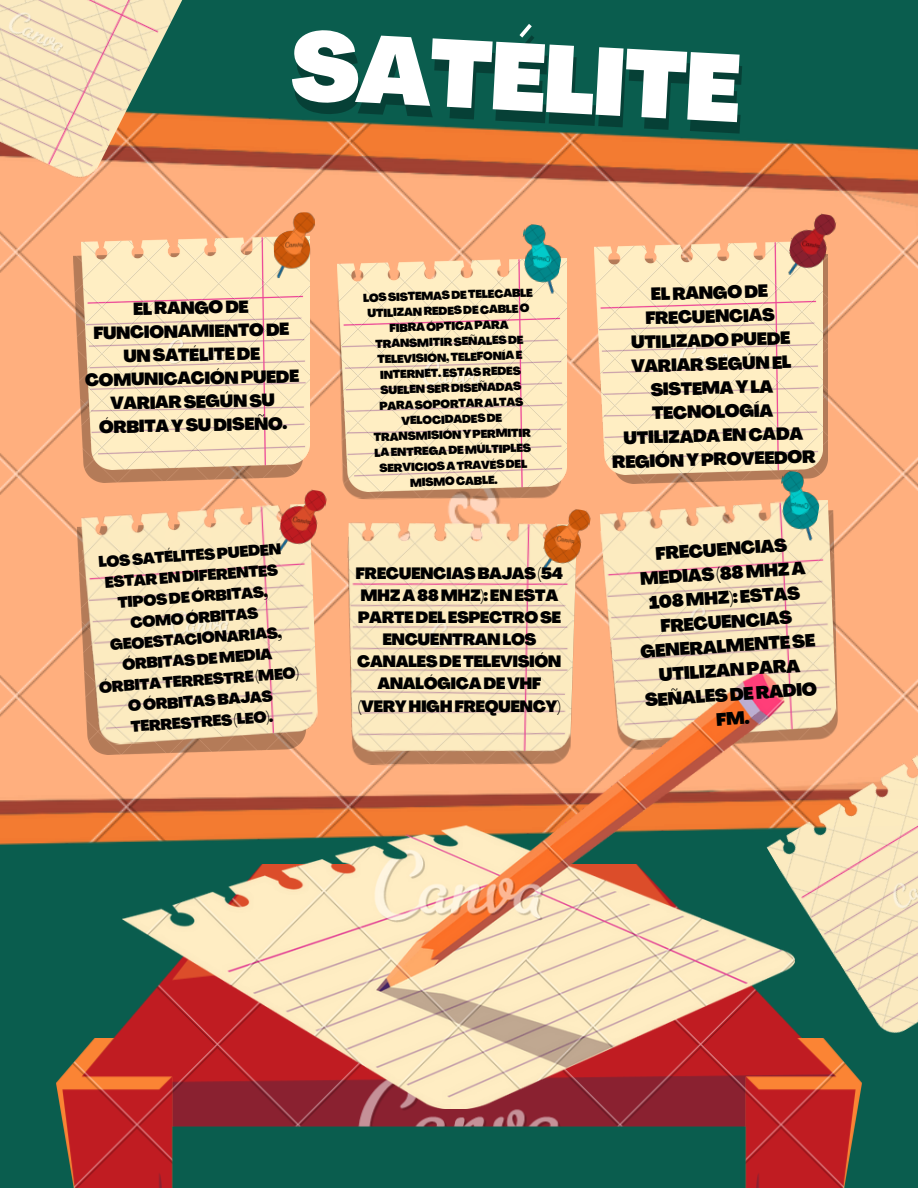
<style>
.page{position:relative;width:918px;height:1188px;background:#0a5d4e}
.page>*{position:absolute;margin:0;border:0;box-sizing:border-box;transform-origin:0 0}
.t1{font:900 93.9px "Agrandir";color:#fff}
.t2{font:900 17.7px/24.3px "Agrandir";color:#000;text-align:center}
.t3{font:900 17.4px/23.9px "Agrandir";color:#000;text-align:center}
.t4{font:900 17.1px/23.5px "Agrandir";color:#000;text-align:center}
.t5{font:900 16.05px/22px "Agrandir";letter-spacing:-.03em;color:#000;text-align:center}
.t6{font:900 15.15px/20.9px "Agrandir";color:#000;text-align:center}
.t7{font:900 11.25px/15.5px "Agrandir";color:#000;text-align:center}
.s1{color:rgb(0 0 0/.3)}
</style>
<div class="page">
<img style="left:0;top:114px;width:918px;height:731px">
<img style="left:57px;top:918px;width:804px;height:270px">
<img style="left:74px;top:250px;width:228px;height:233px">
<img style="left:77px;top:521px;width:46px;height:233px">
<img style="left:332px;top:265px;width:235px;height:240px">
<img style="left:604px;top:281px;width:224px;height:203px">
<img style="left:81px;top:237px;width:228px;height:233px">
<img style="left:0;top:0;width:191px;height:190px">
<img style="left:594px;top:241px;width:229px;height:233px">
<img style="left:794px;top:729px;width:124px;height:316px">
<img style="left:81px;top:504px;width:238px;height:242px">
<img style="left:600px;top:500px;width:237px;height:242px">
<img style="left:338px;top:259px;width:228px;height:233px">
<img style="left:342px;top:518px;width:235px;height:155px">
<img style="left:123px;top:673px;width:671px;height:435px">
<img style="left:786px;top:210px;width:51px;height:71px">
<img style="left:514px;top:223px;width:52px;height:71px">
<img style="left:273px;top:212px;width:43px;height:66px">
<img style="left:276px;top:486px;width:52px;height:71px">
<img style="left:540px;top:505px;width:52px;height:71px">
<img style="left:773px;top:470px;width:51px;height:71px">
<p class="t1" style="left:292px;top:28px;width:455px;rotate:3deg">S<span class="s1">S</span> A<span class="s1">A</span> T<span class="s1">T</span> É<span class="s1">É</span> L<span class="s1">L</span> I<span class="s1">I</span> T<span class="s1">T</span> E<span class="s1">E</span></p>
<p class="t4" style="left:84px;top:299px;width:216px;rotate:-1deg">ELRANGODE<br>FUNCIONAMIENTODE<br>UNSATÉLITEDE<br>COMUNICACIÓNPUEDE<br>VARIARSEGÚNSU<br>ÓRBITAYSUDISEÑO.</p>
<p class="t7" style="left:363px;top:292px;width:171px;rotate:-2deg">LOSSISTEMASDETELECABLE<br>UTILIZANREDESDECABLEO<br>FIBRAÓPTICAPARA<br>TRANSMITIRSEÑALESDE<br>TELEVISIÓN,TELEFONÍAE<br>INTERNET.ESTASREDES<br>SUELENSERDISEÑADAS<br>PARASOPORTARALTAS<br>VELOCIDADESDE<br>TRANSMISIÓNYPERMITIR<br>LAENTREGADEMÚLTIPLES<br>SERVICIOSATRAVÉSDEL<br>MISMOCABLE.</p>
<p class="t6" style="left:90px;top:553px;width:202px;rotate:-4deg">LOSSATÉLITESPUEDEN<br>ESTARENDIFERENTES<br>TIPOSDEÓRBITAS,<br>COMOÓRBITAS<br>GEOESTACIONARIAS,<br>ÓRBITASDEMEDIA<br>ÓRBITATERRESTRE(MEO)<br>OÓRBITASBAJAS<br>TERRESTRES(LEO).</p>
<p class="t5" style="left:356px;top:564px;width:209px">FRECUENCIASBAJAS(54<br>MHZA88MHZ):ENESTA<br>PARTEDELESPECTROSE<br>ENCUENTRANLOS<br>CANALESDETELEVISIÓN<br>ANALÓGICADEVHF (VERYHIGHFREQUENCY)</p>
<p class="t3" style="left:606px;top:286px;width:205px;rotate:-2deg">ELRANGODE<br>FRECUENCIAS<br>UTILIZADOPUEDE<br>VARIARSEGÚNEL<br>SISTEMAYLA<br>TECNOLOGÍA<br>UTILIZADAENCADA<br>REGIÓNYPROVEEDOR</p>
<p class="t2" style="left:633px;top:545px;width:177px;rotate:-4deg">FRECUENCIAS<br>MEDIAS(88MHZA<br>108MHZ):ESTAS<br>FRECUENCIAS<br>GENERALMENTESE<br>UTILIZANPARA<br>SEÑALESDERADIO<br>FM.</p>
</div>
